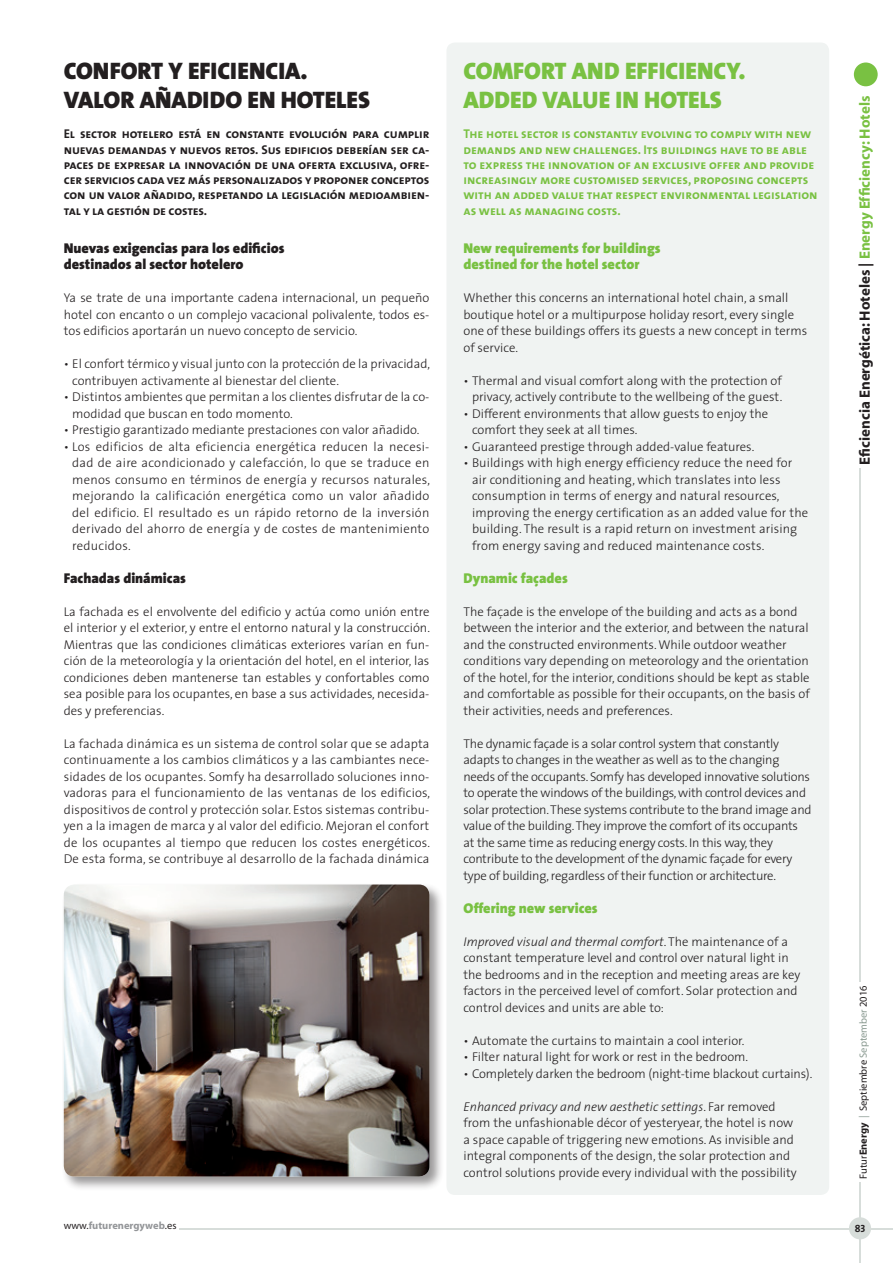
<style>
.page{position:relative;width:893px;height:1263px;background:#fff}
.page>*{position:absolute;margin:0;border:0;box-sizing:border-box;transform-origin:0 0}
.Titular_Grande{font:24px "The Sans Black Caps";color:#231f20}
.Titular_Grande-2{font:24px "The Sans Black Caps";color:#79c142}
.t1{font:700 15px "Myriad";color:#231f20}
.Ladillo_Texto{font:900 14.25px "The Sans";color:#79c142}
.Ladilli_texto_españo{font:900 14.25px "The Sans";color:#231f20}
.Texto_ingles{font:300 12.75px/16.5px "The Sans";color:#231f20}
.Texto{font:300 12.75px/16.5px "The Sans";color:#231f20;text-align:justify}
.Texto_ingles-2{font:300 12.75px/16.5px "The Sans";letter-spacing:-.02em;color:#231f20}
.Titular_Grande-3{font:12.75px/15.3px "The Sans Bold Caps";letter-spacing:-.01em;color:#231f20;text-align:justify}
.Titular_Grande-4{font:12.75px/15.3px "The Sans Bold Caps";color:#79c142}
.t2{font:10.5px "Myriad";color:#231f20}
.t3{font:700 10.5px "Myriad";color:#939598}
.t4{font:10.5px "The Sans Bold Caps";color:#231f20}
.s1{font-style:italic}
.s2{color:#79c142}
.s3{font-weight:700}
.s4{color:#8b9b92}
.s5{font-weight:400;color:#231f20}
</style>
<div class="page">
<div style="left:446px;top:43px;width:383px;height:1152px;background:#f0f3f2;border-radius:9px"></div>
<div style="left:61px;top:882px;width:383px;height:309px;background:#231f20;opacity:.46"></div>
<img style="left:64px;top:884px;width:365px;height:292px">
<hr style="left:179px;top:1228px;width:714px;height:1px;background:#d7ddda">
<hr style="left:860px;top:1182px;width:1px;height:81px;background:#d7ddda">
<div style="left:849px;top:1217px;width:22px;height:22px;background:#d7ddda;border-radius:50%"></div>
<hr style="left:860px;top:468px;width:1px;height:514px;background:#d7ddda">
<div style="left:854px;top:63px;width:24px;height:23px;background:#79c142;border-radius:50%"></div>
<p class="Titular_Grande" style="left:64px;top:50px;width:246px">CONFORT Y EFICIENCIA.</p>
<p class="Titular_Grande" style="left:64px;top:79px;width:308px">VALOR AÑADIDO EN HOTELES</p>
<p class="Titular_Grande-3" style="left:64px;top:126px;width:367px">El sector hotelero está en constante evolución para cumplir nuevas demandas y nuevos retos. Sus edificios deberían ser ca&shy;paces de expresar la innovación de una oferta exclusiva, ofre&shy;cer servicios cada vez más personalizados y proponer conceptos con un valor añadido, respetando la legislación medioambien&shy;tal y la gestión de costes.</p>
<p class="Ladilli_texto_españo" style="left:64px;top:236px;width:222px">Nuevas exigencias para los edificios</p>
<p class="Ladilli_texto_españo" style="left:64px;top:252px;width:181px">destinados al sector hotelero</p>
<p class="Texto" style="left:64px;top:289px;width:367px">Ya se trate de una importante cadena internacional, un pequeño hotel con encanto o un complejo vacacional polivalente, todos es&shy;tos edificios aportarán un nuevo concepto de servicio.</p>
<p class="Texto_ingles" style="left:72px;top:355px;width:359px;text-indent:-9px">• El confort térmico y visual junto con la protección de la privacidad, contribuyen activamente al bienestar del cliente.</p>
<p class="Texto_ingles" style="left:72px;top:388px;width:359px;text-indent:-9px">• Distintos ambientes que permitan a los clientes disfrutar de la co&shy;modidad que buscan en todo momento.</p>
<p class="Texto_ingles" style="left:64px;top:421px;width:357px">• Prestigio garantizado mediante prestaciones con valor añadido.</p>
<p class="Texto_ingles" style="left:72px;top:438px;width:359px;text-align:justify;text-indent:-9px">• Los edificios de alta eficiencia energética reducen la necesi&shy;dad de aire acondicionado y calefacción, lo que se traduce en menos consumo en términos de energía y recursos naturales, mejorando la calificación energética como un valor añadido del edificio. El resultado es un rápido retorno de la inversión derivado del ahorro de energía y de costes de mantenimiento reducidos.</p>
<p class="Ladilli_texto_españo" style="left:64px;top:566px;width:124px">Fachadas dinámicas</p>
<p class="Texto" style="left:64px;top:603px;width:368px">La fachada es el envolvente del edificio y actúa como unión entre el interior y el exterior, y entre el entorno natural y la construcción.<br>Mientras que las condiciones climáticas exteriores varían en fun&shy;ción de la meteorología y la orientación del hotel, en el interior, las condiciones deben mantenerse tan estables y confortables como sea posible para los ocupantes, en base a sus actividades, necesida&shy;des y preferencias.</p>
<p class="Texto" style="left:64px;top:735px;width:368px">La fachada dinámica es un sistema de control solar que se adapta continuamente a los cambios climáticos y a las cambiantes nece&shy;sidades de los ocupantes. Somfy ha desarrollado soluciones inno&shy;vadoras para el funcionamiento de las ventanas de los edificios, dispositivos de control y protección solar. Estos sistemas contribu&shy;yen a la imagen de marca y al valor del edificio. Mejoran el confort de los ocupantes al tiempo que reducen los costes energéticos.<br>De esta forma, se contribuye al desarrollo de la fachada dinámica</p>
<p class="Titular_Grande-2" style="left:463px;top:50px;width:283px">COMFORT AND EFFICIENCY.</p>
<p class="Titular_Grande-2" style="left:463px;top:79px;width:260px">ADDED VALUE IN HOTELS</p>
<p class="Titular_Grande-4" style="left:463px;top:126px;width:356px">The hotel sector is constantly evolving to comply with new demands and new challenges. Its buildings have to be able to express the innovation of an exclusive offer and provide increasingly more customised services, proposing concepts with an added value that respect environmental legislation as well as managing costs.</p>
<p class="Ladillo_Texto" style="left:463px;top:236px;width:199px">New requirements for buildings</p>
<p class="Ladillo_Texto" style="left:463px;top:252px;width:177px">destined for the hotel sector</p>
<p class="Texto_ingles" style="left:463px;top:289px;width:345px">Whether this concerns an international hotel chain, a small boutique hotel or a multipurpose holiday resort, every single one of these buildings offers its guests a new concept in terms of service.</p>
<p class="Texto_ingles" style="left:463px;top:372px;width:320px;text-align:right">• Thermal and visual comfort along with the protection of privacy, actively contribute to the wellbeing of the guest.</p>
<p class="Texto_ingles" style="left:472px;top:405px;width:298px;text-indent:-9px">• Different environments that allow guests to enjoy the comfort they seek at all times.</p>
<p class="Texto_ingles" style="left:463px;top:438px;width:292px">• Guaranteed prestige through added-value features.</p>
<p class="Texto_ingles" style="left:472px;top:454px;width:338px;text-indent:-9px">• Buildings with high energy efficiency reduce the need for air conditioning and heating, which translates into less consumption in terms of energy and natural resources, improving the energy certification as an added value for the building. The result is a rapid return on investment arising from energy saving and reduced maintenance costs.</p>
<p class="Ladillo_Texto" style="left:463px;top:566px;width:106px">Dynamic façades</p>
<p class="Texto_ingles" style="left:463px;top:603px;width:348px">The façade is the envelope of the building and acts as a bond between the interior and the exterior, and between the natural and the constructed environments. While outdoor weather conditions vary depending on meteorology and the orientation of the hotel, for the interior, conditions should be kept as stable and comfortable as possible for their occupants, on the basis of their activities, needs and preferences.</p>
<p class="Texto_ingles-2" style="left:463px;top:735px;width:350px">The dynamic façade is a solar control system that constantly adapts to changes in the weather as well as to the changing needs of the occupants. Somfy has developed innovative solutions to operate the windows of the buildings, with control devices and solar protection. These systems contribute to the brand image and value of the building. They improve the comfort of its occupants at the same time as reducing energy costs. In this way, they contribute to the development of the dynamic façade for every type of building, regardless of their function or architecture.</p>
<p class="Ladillo_Texto" style="left:463px;top:896px;width:136px">Offering new services</p>
<p class="Texto_ingles" style="left:463px;top:933px;width:338px"><span class="s1">Improved visual and thermal comfort</span>. The maintenance of a constant temperature level and control over natural light in the bedrooms and in the reception and meeting areas are key factors in the perceived level of comfort. Solar protection and control devices and units are able to:</p>
<p class="Texto_ingles" style="left:463px;top:1032px;width:282px">• Automate the curtains to maintain a cool interior.</p>
<p class="Texto_ingles" style="left:463px;top:1048px;width:286px">• Filter natural light for work or rest in the bedroom.</p>
<p class="Texto_ingles" style="left:463px;top:1065px;width:350px">• Completely darken the bedroom (night-time blackout curtains).</p>
<p class="Texto_ingles" style="left:463px;top:1098px;width:335px"><span class="s1">Enhanced privacy and new aesthetic settings</span>. Far removed from the unfashionable décor of yesteryear, the hotel is now a space capable of triggering new emotions. As invisible and integral components of the design, the solar protection and control solutions provide every individual with the possibility</p>
<p class="t1" style="left:857px;top:465px;width:370px;rotate:-90deg">Eficiencia Energética: Hoteles | <span class="s2">Energy Efficiency: Hotels</span></p>
<p class="t2" style="left:858px;top:1178px;width:195px;rotate:-90deg">Futur<span class="s3">Energy</span> <span class="s4">|</span> Septiembre <span class="s4">September</span> 2016</p>
<p class="t3" style="left:64px;top:1220px;width:114px"><span class="s5">www.</span>futurenergyweb<span class="s5">.es</span></p>
<p class="t4" style="left:855px;top:1219px;width:12px">83</p>
</div>
